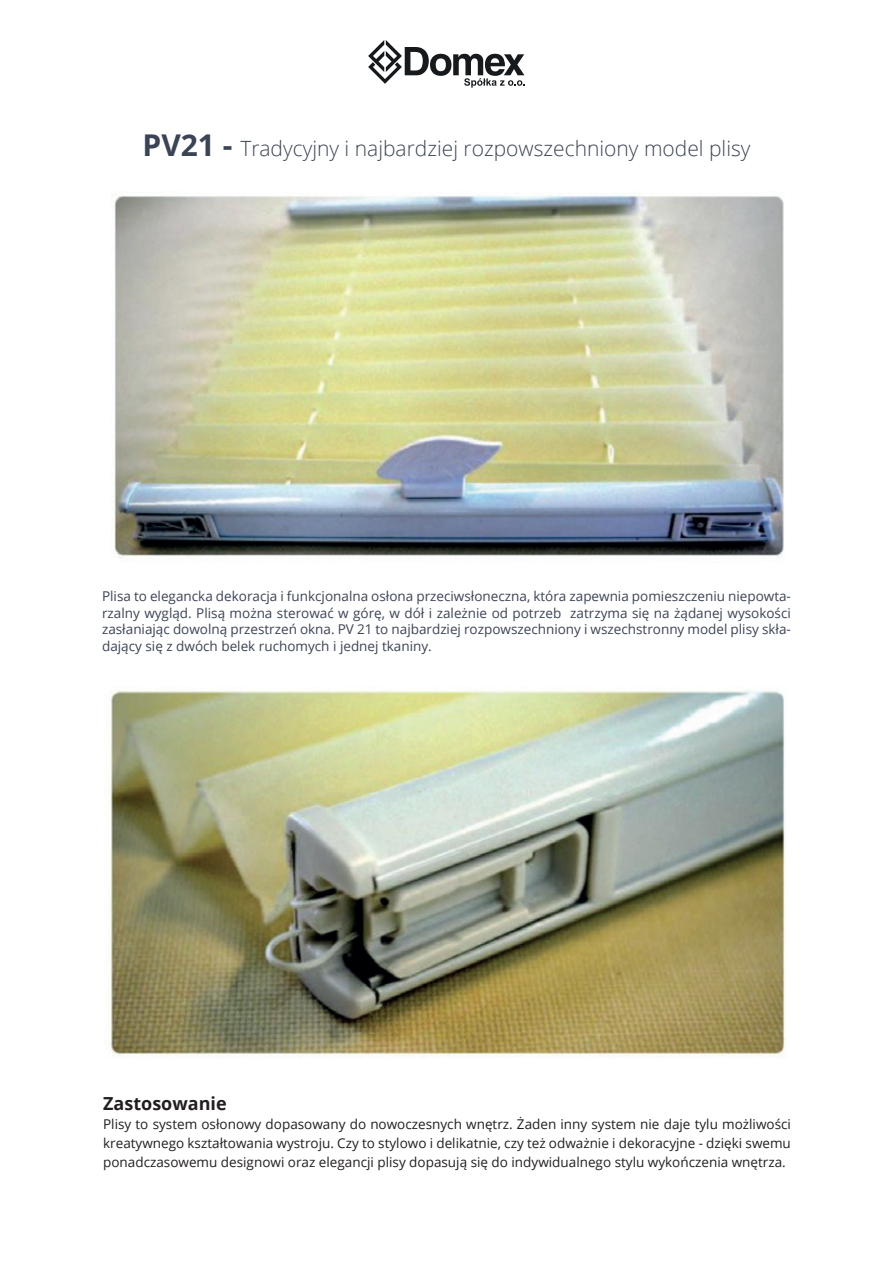
<style>
.page{position:relative;width:893px;height:1263px;background:#fff}
.page>*{position:absolute;margin:0;border:0;box-sizing:border-box;transform-origin:0 0}
.t1{font:300 21px "Open Sans";color:#3b4455}
.t2{font:700 18px "Open Sans";color:#231f20}
.t3{font:13.5px/16.5px "Open Sans";color:#3b4455;text-align:justify}
.t4{font:13.5px/19.2px "Open Sans";color:#231f20;text-align:justify}
.s1{font-weight:700;font-size:30px}
</style>
<div class="page">
<svg style="left:368px;top:40px;width:157px;height:48px"></svg>
<img style="left:114px;top:193px;width:670px;height:365px">
<img style="left:110px;top:690px;width:675px;height:367px">
<h1 class="t1" style="left:142px;top:134px;width:609px"><span class="s1">PV21 -</span> Tradycyjny i najbardziej rozpowszechniony model plisy</h1>
<p class="t3" style="left:102px;top:588px;width:690px">Plisa to elegancka dekoracja i funkcjonalna osłona przeciwsłoneczna, która zapewnia pomieszczeniu niepowta&shy;rzalny wygląd. Plisą można sterować w górę, w dół i zależnie od potrzeb zatrzyma się na żądanej wysokości zasłaniając dowolną przestrzeń okna. PV 21 to najbardziej rozpowszechniony i wszechstronny model plisy skła&shy;dający się z dwóch belek ruchomych i jednej tkaniny.</p>
<h2 class="t2" style="left:103px;top:1091px;width:125px">Zastosowanie</h2>
<p class="t4" style="left:103px;top:1114px;width:689px">Plisy to system osłonowy dopasowany do nowoczesnych wnętrz. Żaden inny system nie daje tylu możliwości kreatywnego kształtowania wystroju. Czy to stylowo i delikatnie, czy też odważnie i dekoracyjne - dzięki swemu ponadczasowemu designowi oraz elegancji plisy dopasują się do indywidualnego stylu wykończenia wnętrza.</p>
</div>
